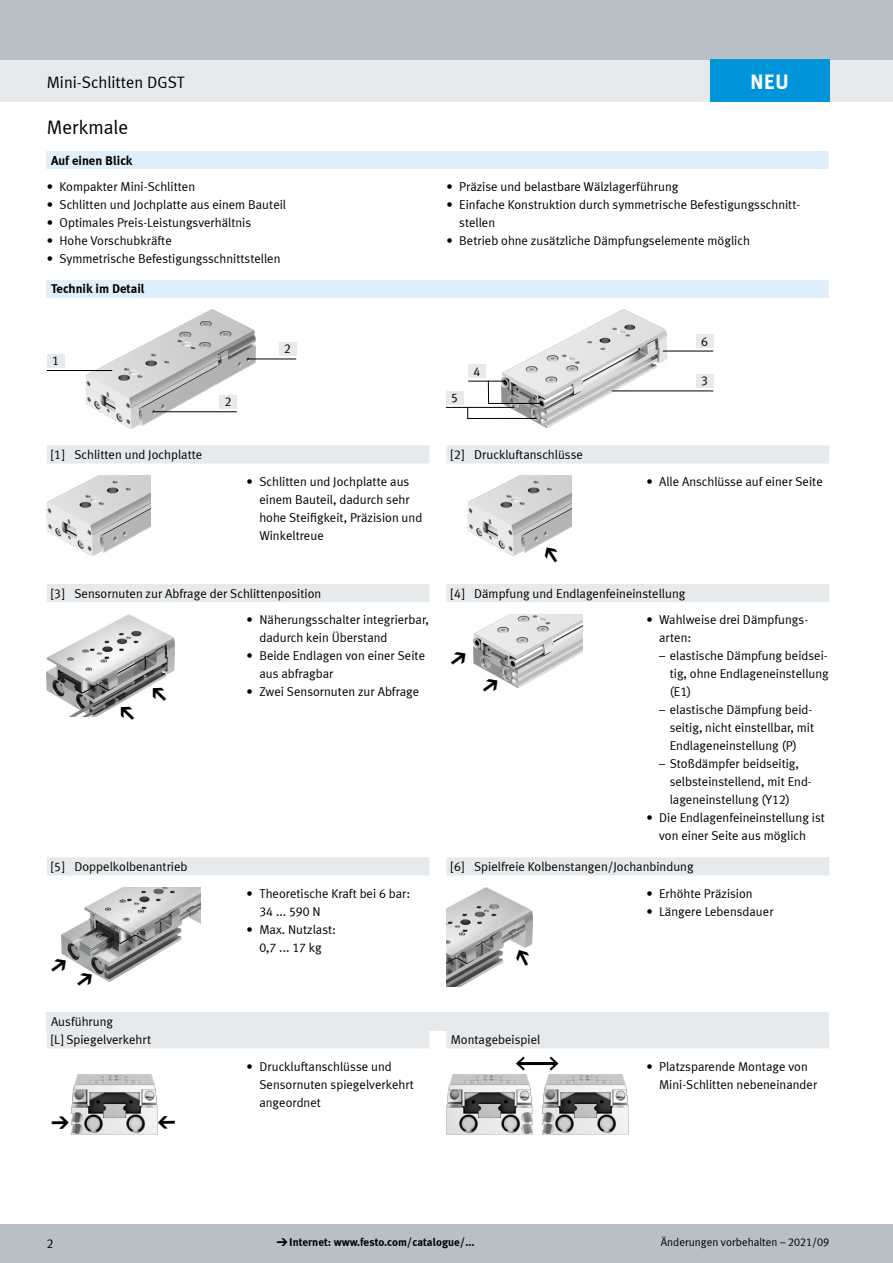
<style>
.page{position:relative;width:893px;height:1263px;background:#fff}
.page>*{position:absolute;margin:0;border:0;box-sizing:border-box;transform-origin:0 0}
.t1{font:700 21px "Meta Plus LF";color:#fff}
.t2{font:19.5px "Meta Plus LF";color:#000}
.t3{font:16.5px "Meta Plus LF";color:#000}
.t4{font:12.75px/18px "Meta Plus LF";color:#000}
.t5{font:700 12.75px "Meta Plus LF";color:#000}
.t6{font:700 11.25px "Meta Plus LF";color:#000}
.t7{font:11.25px "Meta Plus LF";color:#000}
.s1{font-family:"Meto Pict 182";font-weight:400}
</style>
<div class="page">
<div style="left:0;top:1225px;width:893px;height:38px;background:#b6c0c6"></div>
<div style="left:0;top:60px;width:893px;height:42px;background:#e7eaec"></div>
<div style="left:0;top:0;width:893px;height:60px;background:#b6c0c6"></div>
<div style="left:47px;top:151px;width:782px;height:18px;background:#dff0fc"></div>
<div style="left:47px;top:280px;width:782px;height:18px;background:#dff0fc"></div>
<img style="left:85px;top:310px;width:170px;height:118px">
<div style="left:47px;top:354px;width:17px;height:14px;background:#e7eaec"></div>
<hr style="left:47px;top:370px;width:65px;height:1px;background:#000">
<div style="left:279px;top:342px;width:17px;height:14px;background:#e7eaec"></div>
<hr style="left:247px;top:359px;width:49px;height:1px;background:#000">
<div style="left:219px;top:395px;width:18px;height:14px;background:#e7eaec"></div>
<hr style="left:153px;top:411px;width:84px;height:1px;background:#000">
<img style="left:502px;top:310px;width:166px;height:118px">
<div style="left:696px;top:334px;width:17px;height:14px;background:#e7eaec"></div>
<hr style="left:663px;top:351px;width:50px;height:1px;background:#000">
<div style="left:468px;top:364px;width:18px;height:14px;background:#e7eaec"></div>
<hr style="left:468px;top:381px;width:38px;height:1px;background:#000">
<svg style="left:488px;top:381px;width:1px;height:23px"></svg>
<hr style="left:489px;top:403px;width:54px;height:1px;background:#000">
<div style="left:696px;top:374px;width:17px;height:14px;background:#e7eaec"></div>
<hr style="left:612px;top:390px;width:101px;height:1px;background:#000">
<div style="left:446px;top:391px;width:17px;height:14px;background:#e7eaec"></div>
<hr style="left:446px;top:407px;width:68px;height:1px;background:#000">
<hr style="left:467px;top:418px;width:70px;height:1px;background:#000">
<svg style="left:47px;top:445px;width:782px;height:19px;background:#e8ebed"></svg>
<img style="left:47px;top:476px;width:104px;height:79px">
<img style="left:468px;top:476px;width:104px;height:79px">
<div style="left:47px;top:584px;width:782px;height:18px;background:#e7eaec"></div>
<img style="left:47px;top:614px;width:127px;height:102px">
<img style="left:473px;top:614px;width:110px;height:73px">
<div style="left:47px;top:857px;width:782px;height:18px;background:#e7eaec"></div>
<img style="left:61px;top:887px;width:139px;height:94px">
<img style="left:446px;top:887px;width:86px;height:99px">
<div style="left:47px;top:1012px;width:782px;height:18px;background:#e7eaec"></div>
<div style="left:47px;top:1030px;width:782px;height:18px;background:#e7eaec"></div>
<img style="left:71px;top:1074px;width:86px;height:60px">
<img style="left:542px;top:1074px;width:86px;height:60px">
<img style="left:446px;top:1074px;width:87px;height:60px">
<hr style="left:517px;top:1062px;width:40px;height:3px;background:#000">
<svg style="left:516px;top:1056px;width:11px;height:15px"></svg>
<svg style="left:547px;top:1056px;width:12px;height:15px"></svg>
<div style="left:710px;top:60px;width:119px;height:42px;background:#0095db"></div>
<svg style="left:542px;top:544px;width:19px;height:11px"></svg>
<svg style="left:117px;top:683px;width:53px;height:33px"></svg>
<svg style="left:480px;top:676px;width:21px;height:11px"></svg>
<svg style="left:61px;top:955px;width:35px;height:26px"></svg>
<svg style="left:514px;top:947px;width:18px;height:20px"></svg>
<p class="t3" style="left:47px;top:73px;width:140px">Mini-Schlitten DGST</p>
<h2 class="t2" style="left:47px;top:116px;width:83px">Merkmale</h2>
<p class="t5" style="left:51px;top:152px;width:83px">Auf einen Blick</p>
<p class="t4" style="left:47px;top:177px;width:150px">• Kompakter Mini-Schlitten</p>
<p class="t4" style="left:47px;top:195px;width:241px">• Schlitten und Jochplatte aus einem Bauteil</p>
<p class="t4" style="left:47px;top:213px;width:206px">• Optimales Preis-Leistungsverhältnis</p>
<p class="t4" style="left:47px;top:231px;width:127px">• Hohe Vorschubkräfte</p>
<p class="t4" style="left:47px;top:249px;width:235px">• Symmetrische Befestigungsschnittstellen</p>
<p class="t5" style="left:51px;top:281px;width:95px">Technik im Detail</p>
<p class="t4" style="left:52px;top:351px;width:8px">1</p>
<p class="t4" style="left:225px;top:393px;width:8px">2</p>
<p class="t4" style="left:284px;top:340px;width:8px">2</p>
<h1 class="t1" style="left:750px;top:68px;width:40px">NEU</h1>
<p class="t4" style="left:446px;top:177px;width:233px">• Präzise und belastbare Wälzlagerführung</p>
<p class="t4" style="left:459px;top:195px;width:341px;text-indent:-13px">• Einfache Konstruktion durch symmetrische Befestigungsschnitt&shy;stellen</p>
<p class="t4" style="left:446px;top:231px;width:305px">• Betrieb ohne zusätzliche Dämpfungselemente möglich</p>
<p class="t4" style="left:451px;top:388px;width:8px">5</p>
<p class="t4" style="left:473px;top:362px;width:8px">4</p>
<p class="t4" style="left:701px;top:332px;width:8px">6</p>
<p class="t4" style="left:701px;top:372px;width:8px">3</p>
<p class="t4" style="left:51px;top:446px;width:153px">[1] Schlitten und Jochplatte</p>
<p class="t4" style="left:451px;top:446px;width:134px">[2] Druckluftanschlüsse</p>
<p class="t4" style="left:259px;top:472px;width:164px;text-indent:-13px">• Schlitten und Jochplatte aus einem Bauteil, dadurch sehr hohe Steifigkeit, Präzision und<br>Winkeltreue</p>
<p class="t4" style="left:646px;top:472px;width:178px">• Alle Anschlüsse auf einer Seite</p>
<p class="t4" style="left:51px;top:584px;width:272px">[3] Sensornuten zur Abfrage der Schlittenposition</p>
<p class="t4" style="left:451px;top:584px;width:236px">[4] Dämpfung und Endlagenfeineinstellung</p>
<p class="t4" style="left:259px;top:610px;width:171px;text-indent:-13px">• Näherungsschalter integrierbar, dadurch kein Überstand</p>
<p class="t4" style="left:259px;top:646px;width:167px;text-indent:-13px">• Beide Endlagen von einer Seite aus abfragbar</p>
<p class="t4" style="left:247px;top:682px;width:174px">• Zwei Sensornuten zur Abfrage</p>
<p class="t4" style="left:659px;top:610px;width:149px;text-indent:-13px">• Wahlweise drei Dämpfungs&shy;arten:</p>
<p class="t4" style="left:670px;top:646px;width:161px;text-align:justify;text-indent:-11px">– elastische Dämpfung beidsei&shy;tig, ohne Endlageneinstellung (E1)</p>
<p class="t4" style="left:670px;top:700px;width:146px;text-indent:-11px">– elastische Dämpfung beid&shy;seitig, nicht einstellbar, mit<br>Endlageneinstellung (P)</p>
<p class="t4" style="left:670px;top:754px;width:142px;text-indent:-11px">– Stoßdämpfer beidseitig, selbsteinstellend, mit End&shy;lageneinstellung (Y12)</p>
<p class="t4" style="left:646px;top:809px;width:180px;text-align:center">• Die Endlagenfeineinstellung ist von einer Seite aus möglich</p>
<p class="t4" style="left:51px;top:857px;width:138px">[5] Doppelkolbenantrieb</p>
<p class="t4" style="left:451px;top:857px;width:244px">[6] Spielfreie Kolbenstangen/Jochanbindung</p>
<p class="t4" style="left:259px;top:884px;width:152px;text-indent:-13px">• Theoretische Kraft bei 6 bar:<br>34 ... 590 N</p>
<p class="t4" style="left:247px;top:920px;width:91px;text-align:center">• Max. Nutzlast:<br>0,7 ... 17 kg</p>
<p class="t4" style="left:646px;top:884px;width:108px">• Erhöhte Präzision</p>
<p class="t4" style="left:646px;top:902px;width:129px">• Längere Lebensdauer</p>
<p class="t4" style="left:51px;top:1012px;width:102px">Ausführung<br>[L] Spiegelverkehrt</p>
<p class="t4" style="left:451px;top:1030px;width:91px">Montagebeispiel</p>
<p class="t4" style="left:259px;top:1057px;width:156px;text-indent:-13px">• Druckluftanschlüsse und<br>Sensornuten spiegelverkehrt angeordnet</p>
<p class="t4" style="left:659px;top:1057px;width:160px;text-indent:-13px">• Platzsparende Montage von<br>Mini-Schlitten nebeneinander</p>
<p class="t4" style="left:47px;top:1234px;width:8px">2</p>
<p class="t6" style="left:276px;top:1235px;width:199px"><span class="s1">d</span>Internet: www.festo.com/catalogue/...</p>
<p class="t7" style="left:661px;top:1236px;width:170px">Änderungen vorbehalten – 2021/09</p>
</div>
